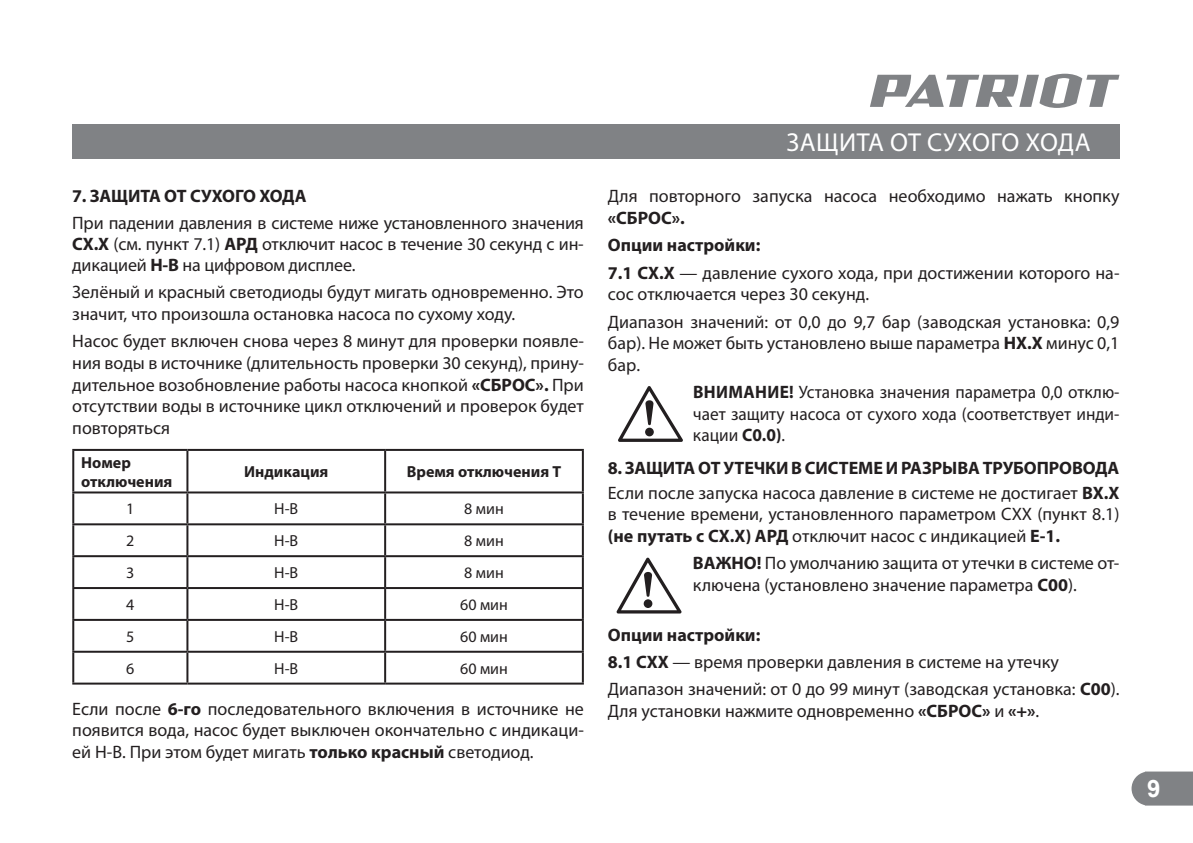
<style>
.page{position:relative;width:1193px;height:843px;background:#fff}
.page>*{position:absolute;margin:0;border:0;box-sizing:border-box;transform-origin:0 0}
.t1{font:26px "Myriad Pro";letter-spacing:.02em;color:#fff}
.t2{font:700 24px "Arial";color:#fff}
.t3{font:18px/21.6px "Myriad Pro";color:#231f20}
.t4{font:18px/21.6px "Myriad Pro";color:#231f20;text-align:justify;scale:.96 1}
.t5{font:700 18px "Myriad Pro";color:#231f20}
.t6{font:16px "Myriad Pro";color:#231f20}
.t7{font:700 16px/19.2px "Myriad Pro";color:#231f20}
.s1{font-weight:700}
</style>
<div class="page">
<svg style="left:1131px;top:771px;width:61px;height:34px;background:#8a8c8e"></svg>
<svg style="left:870px;top:74px;width:249px;height:34px"></svg>
<div style="left:72px;top:124px;width:1047px;height:34px;background:#808285"></div>
<hr style="left:72px;top:449px;width:115px;height:2px;background:#231f20">
<hr style="left:72px;top:451px;width:2px;height:40px;background:#231f20">
<hr style="left:187px;top:449px;width:198px;height:2px;background:#231f20">
<hr style="left:186px;top:451px;width:2px;height:40px;background:#231f20">
<hr style="left:385px;top:449px;width:199px;height:2px;background:#231f20">
<hr style="left:384px;top:451px;width:2px;height:40px;background:#231f20">
<hr style="left:582px;top:451px;width:2px;height:40px;background:#231f20">
<hr style="left:72px;top:491px;width:115px;height:2px;background:#231f20">
<hr style="left:72px;top:493px;width:2px;height:30px;background:#231f20">
<hr style="left:187px;top:491px;width:198px;height:2px;background:#231f20">
<hr style="left:186px;top:493px;width:2px;height:30px;background:#231f20">
<hr style="left:385px;top:491px;width:199px;height:2px;background:#231f20">
<hr style="left:384px;top:493px;width:2px;height:30px;background:#231f20">
<hr style="left:582px;top:493px;width:2px;height:30px;background:#231f20">
<hr style="left:72px;top:523px;width:115px;height:2px;background:#231f20">
<hr style="left:72px;top:525px;width:2px;height:30px;background:#231f20">
<hr style="left:187px;top:523px;width:198px;height:2px;background:#231f20">
<hr style="left:186px;top:525px;width:2px;height:30px;background:#231f20">
<hr style="left:385px;top:523px;width:199px;height:2px;background:#231f20">
<hr style="left:384px;top:525px;width:2px;height:30px;background:#231f20">
<hr style="left:582px;top:525px;width:2px;height:30px;background:#231f20">
<hr style="left:72px;top:555px;width:115px;height:2px;background:#231f20">
<hr style="left:72px;top:557px;width:2px;height:30px;background:#231f20">
<hr style="left:187px;top:555px;width:198px;height:2px;background:#231f20">
<hr style="left:186px;top:557px;width:2px;height:30px;background:#231f20">
<hr style="left:385px;top:555px;width:199px;height:2px;background:#231f20">
<hr style="left:384px;top:557px;width:2px;height:30px;background:#231f20">
<hr style="left:582px;top:557px;width:2px;height:30px;background:#231f20">
<hr style="left:72px;top:587px;width:115px;height:2px;background:#231f20">
<hr style="left:72px;top:589px;width:2px;height:29px;background:#231f20">
<hr style="left:187px;top:587px;width:198px;height:2px;background:#231f20">
<hr style="left:186px;top:589px;width:2px;height:29px;background:#231f20">
<hr style="left:385px;top:587px;width:199px;height:2px;background:#231f20">
<hr style="left:384px;top:589px;width:2px;height:29px;background:#231f20">
<hr style="left:582px;top:589px;width:2px;height:29px;background:#231f20">
<hr style="left:72px;top:618px;width:115px;height:2px;background:#231f20">
<hr style="left:72px;top:620px;width:2px;height:30px;background:#231f20">
<hr style="left:187px;top:618px;width:198px;height:2px;background:#231f20">
<hr style="left:186px;top:620px;width:2px;height:30px;background:#231f20">
<hr style="left:385px;top:618px;width:199px;height:2px;background:#231f20">
<hr style="left:384px;top:620px;width:2px;height:30px;background:#231f20">
<hr style="left:582px;top:620px;width:2px;height:30px;background:#231f20">
<hr style="left:72px;top:650px;width:115px;height:2px;background:#231f20">
<hr style="left:72px;top:652px;width:2px;height:30px;background:#231f20">
<hr style="left:187px;top:650px;width:198px;height:2px;background:#231f20">
<hr style="left:186px;top:652px;width:2px;height:30px;background:#231f20">
<hr style="left:385px;top:650px;width:199px;height:2px;background:#231f20">
<hr style="left:384px;top:652px;width:2px;height:30px;background:#231f20">
<hr style="left:582px;top:652px;width:2px;height:30px;background:#231f20">
<hr style="left:72px;top:682px;width:115px;height:2px;background:#231f20">
<hr style="left:187px;top:682px;width:198px;height:2px;background:#231f20">
<hr style="left:385px;top:682px;width:199px;height:2px;background:#231f20">
<svg style="left:618px;top:386px;width:65px;height:56px"></svg>
<svg style="left:616px;top:557px;width:66px;height:56px"></svg>
<p class="t5" style="left:72px;top:187px;width:236px">7. ЗАЩИТА ОТ СУХОГО ХОДА</p>
<p class="t3" style="left:72px;top:213px;width:513px;line-height:21px;text-align:justify">При падении давления в системе ниже установленного значения <span class="s1">CX.X</span> (см. пункт 7.1) <span class="s1">АРД</span> отключит насос в течение 30 секунд c ин&shy;дикацией <span class="s1">Н-В</span> на цифровом дисплее.</p>
<p class="t3" style="left:72px;top:282px;width:513px">Зелёный и красный светодиоды будут мигать одновременно. Это значит, что произошла остановка насоса по сухому ходу.</p>
<p class="t3" style="left:72px;top:331px;width:513px;text-align:justify">Насос будет включен снова через 8 минут для проверки появле&shy;ния воды в источнике (длительность проверки 30 секунд), прину&shy;дительное возобновление работы насоса кнопкой <span class="s1">«СБРОС».</span> При отсутствии воды в источнике цикл отключений и проверок будет повторяться</p>
<p class="t7" style="left:81px;top:453px;width:93px">Номер отключения</p>
<p class="t7" style="left:244px;top:462px;width:86px">Индикация</p>
<p class="t7" style="left:407px;top:462px;width:156px">Время отключения Т</p>
<p class="t6" style="left:126px;top:501px;width:10px">1</p>
<p class="t6" style="left:274px;top:501px;width:26px">Н-В</p>
<p class="t6" style="left:464px;top:501px;width:41px">8 мин</p>
<p class="t6" style="left:126px;top:533px;width:10px">2</p>
<p class="t6" style="left:274px;top:533px;width:26px">Н-В</p>
<p class="t6" style="left:464px;top:533px;width:41px">8 мин</p>
<p class="t6" style="left:126px;top:565px;width:10px">3</p>
<p class="t6" style="left:274px;top:565px;width:26px">Н-В</p>
<p class="t6" style="left:464px;top:565px;width:41px">8 мин</p>
<p class="t6" style="left:126px;top:596px;width:10px">4</p>
<p class="t6" style="left:274px;top:596px;width:26px">Н-В</p>
<p class="t6" style="left:460px;top:596px;width:49px">60 мин</p>
<p class="t6" style="left:126px;top:628px;width:10px">5</p>
<p class="t6" style="left:274px;top:628px;width:26px">Н-В</p>
<p class="t6" style="left:460px;top:628px;width:49px">60 мин</p>
<p class="t6" style="left:126px;top:660px;width:10px">6</p>
<p class="t6" style="left:274px;top:660px;width:26px">Н-В</p>
<p class="t6" style="left:460px;top:660px;width:49px">60 мин</p>
<p class="t3" style="left:72px;top:698px;width:513px;text-align:justify">Если после <span class="s1">6-го</span> последовательного включения в источнике не появится вода, насос будет выключен окончательно с индикаци&shy;ей Н-В. При этом будет мигать <span class="s1">только красный</span> светодиод.</p>
<h1 class="t1" style="left:786px;top:130px;width:306px">ЗАЩИТА ОТ СУХОГО ХОДА</h1>
<p class="t3" style="left:608px;top:186px;width:513px">Для повторного запуска насоса необходимо нажать кнопку</p>
<p class="t3" style="left:608px;top:205px;width:513px;line-height:27.2px"><span class="s1">«СБРОС».<br>Опции настройки:<br>7.1 CX.X</span> — давление сухого хода, при достижении которого на-</p>
<p class="t3" style="left:608px;top:281px;width:513px;line-height:27.2px">сос отключается через 30 секунд.<br>Диапазон значений: от 0,0 до 9,7 бар (заводская установка: 0,9</p>
<p class="t3" style="left:608px;top:333px;width:513px">бар). Не может быть установлено выше параметра <span class="s1">НХ.Х</span> минус 0,1 бар.</p>
<p class="t4" style="left:693px;top:382px;width:445px"><span class="s1">ВНИМАНИЕ!</span> Установка значения параметра 0,0 отклю&shy;чает защиту насоса от сухого хода (соответствует инди&shy;кации <span class="s1">C0.0)</span>.</p>
<p class="t3" style="left:608px;top:456px;width:513px;line-height:24.4px"><span class="s1">8. ЗАЩИТА ОТ УТЕЧКИ В СИСТЕМЕ И РАЗРЫВА ТРУБОПРОВОДА<br></span>Если после запуска насоса давление в системе не достигает <span class="s1">ВХ.Х</span></p>
<p class="t3" style="left:608px;top:504px;width:513px">в течение времени, установленного параметром СXX (пункт 8.1) <span class="s1">(не путать с СХ.Х) АРД</span> отключит насос с индикацией <span class="s1">E-1.</span></p>
<p class="t3" style="left:693px;top:553px;width:428px"><span class="s1">ВАЖНО!</span> По умолчанию защита от утечки в системе от&shy;ключена (установлено значение параметра <span class="s1">С00</span>).</p>
<p class="t3" style="left:608px;top:621px;width:513px;line-height:27.2px"><span class="s1">Опции настройки:<br>8.1 СXX</span> — время проверки давления в системе на утечку<br>Диапазон значений: от 0 до 99 минут (заводская установка: <span class="s1">С00</span>).</p>
<p class="t3" style="left:608px;top:700px;width:433px">Для установки нажмите одновременно <span class="s1">«СБРОС»</span> и <span class="s1">«+»</span>.</p>
<h2 class="t2" style="left:1147px;top:774px;width:15px">9</h2>
</div>
